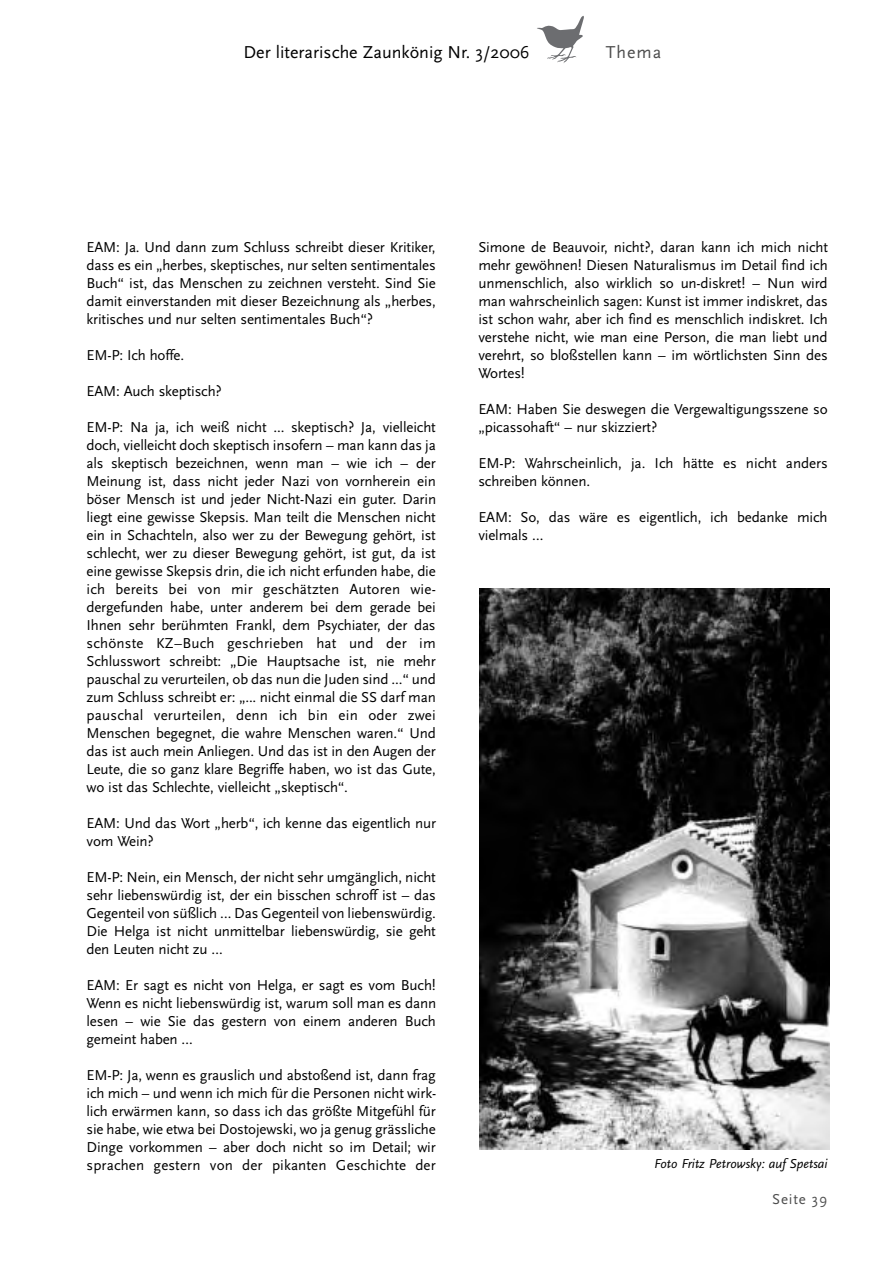
<style>
.page{position:relative;width:893px;height:1263px;background:#fff}
.page>*{position:absolute;margin:0;border:0;box-sizing:border-box;transform-origin:0 0}
.t1{font:18px "Scala Sans";color:#000}
.t2{font:18px "Scala Sans";letter-spacing:.055em;color:#4d4d4d}
.t3{font:15px/18px "Scala Sans";letter-spacing:-.01em;color:#000;text-align:justify}
.t4{font:15px "Scala Sans";letter-spacing:.055em;color:#4d4d4d}
.t5{font:italic 13.5px "Scala Sans";color:#000}
</style>
<div class="page">
<svg style="left:537px;top:16px;width:47px;height:47px"></svg>
<img style="left:480px;top:588px;width:349px;height:561px">
<p class="t1" style="left:243px;top:41px;width:288px">Der literarische Zaunkönig Nr. 3/2006</p>
<p class="t2" style="left:606px;top:41px;width:57px">Thema</p>
<p class="t3" style="left:87px;top:238px;width:351px">EAM: Ja. Und dann zum Schluss schreibt dieser Kritiker, dass es ein „herbes, skeptisches, nur selten sentimentales Buch“ ist, das Menschen zu zeichnen versteht. Sind Sie damit einverstanden mit dieser Bezeichnung als „herbes, kritisches und nur selten sentimentales Buch“?</p>
<p class="t3" style="left:87px;top:346px;width:99px">EM-P: Ich hoffe.</p>
<p class="t3" style="left:87px;top:382px;width:137px">EAM: Auch skeptisch?</p>
<p class="t3" style="left:87px;top:418px;width:351px">EM-P: Na ja, ich weiß nicht ... skeptisch? Ja, vielleicht doch, vielleicht doch skeptisch insofern – man kann das ja als skeptisch bezeichnen, wenn man – wie ich – der Meinung ist, dass nicht jeder Nazi von vornherein ein böser Mensch ist und jeder Nicht-Nazi ein guter. Darin liegt eine gewisse Skepsis. Man teilt die Menschen nicht ein in Schachteln, also wer zu der Bewegung gehört, ist schlecht, wer zu dieser Bewegung gehört, ist gut, da ist eine gewisse Skepsis drin, die ich nicht erfunden habe, die ich bereits bei von mir geschätzten Autoren wie&shy;dergefunden habe, unter anderem bei dem gerade bei Ihnen sehr berühmten Frankl, dem Psychiater, der das schönste KZ–Buch geschrieben hat und der im Schlusswort schreibt: „Die Hauptsache ist, nie mehr pauschal zu verurteilen, ob das nun die Juden sind ...“ und zum Schluss schreibt er: „... nicht einmal die SS darf man pauschal verurteilen, denn ich bin ein oder zwei Menschen begegnet, die wahre Menschen waren.“ Und das ist auch mein Anliegen. Und das ist in den Augen der Leute, die so ganz klare Begriffe haben, wo ist das Gute, wo ist das Schlechte, vielleicht „skeptisch“.</p>
<p class="t3" style="left:87px;top:814px;width:351px">EAM: Und das Wort „herb“, ich kenne das eigentlich nur vom Wein?</p>
<p class="t3" style="left:87px;top:868px;width:351px">EM-P: Nein, ein Mensch, der nicht sehr umgänglich, nicht sehr liebenswürdig ist, der ein bisschen schroff ist – das Gegenteil von süßlich … Das Gegenteil von liebenswürdig.<br>Die Helga ist nicht unmittelbar liebenswürdig, sie geht den Leuten nicht zu …</p>
<p class="t3" style="left:87px;top:976px;width:351px">EAM: Er sagt es nicht von Helga, er sagt es vom Buch!<br>Wenn es nicht liebenswürdig ist, warum soll man es dann lesen – wie Sie das gestern von einem anderen Buch gemeint haben …</p>
<p class="t3" style="left:87px;top:1066px;width:351px">EM-P: Ja, wenn es grauslich und abstoßend ist, dann frag ich mich – und wenn ich mich für die Personen nicht wirk&shy;lich erwärmen kann, so dass ich das größte Mitgefühl für sie habe, wie etwa bei Dostojewski, wo ja genug grässliche Dinge vorkommen – aber doch nicht so im Detail; wir sprachen gestern von der pikanten Geschichte der</p>
<p class="t3" style="left:478px;top:238px;width:351px">Simone de Beauvoir, nicht?, daran kann ich mich nicht mehr gewöhnen! Diesen Naturalismus im Detail find ich unmenschlich, also wirklich so un-diskret! – Nun wird man wahrscheinlich sagen: Kunst ist immer indiskret, das ist schon wahr, aber ich find es menschlich indiskret. Ich verstehe nicht, wie man eine Person, die man liebt und verehrt, so bloßstellen kann – im wörtlichsten Sinn des Wortes!</p>
<p class="t3" style="left:478px;top:400px;width:351px">EAM: Haben Sie deswegen die Vergewaltigungsszene so „picassohaft“ – nur skizziert?</p>
<p class="t3" style="left:478px;top:454px;width:351px">EM-P: Wahrscheinlich, ja. Ich hätte es nicht anders schreiben können.</p>
<p class="t3" style="left:478px;top:508px;width:351px">EAM: So, das wäre es eigentlich, ich bedanke mich vielmals …</p>
<p class="t5" style="left:654px;top:1156px;width:175px">Foto Fritz Petrowsky: auf Spetsai</p>
<p class="t4" style="left:772px;top:1190px;width:57px">Seite 39</p>
</div>
